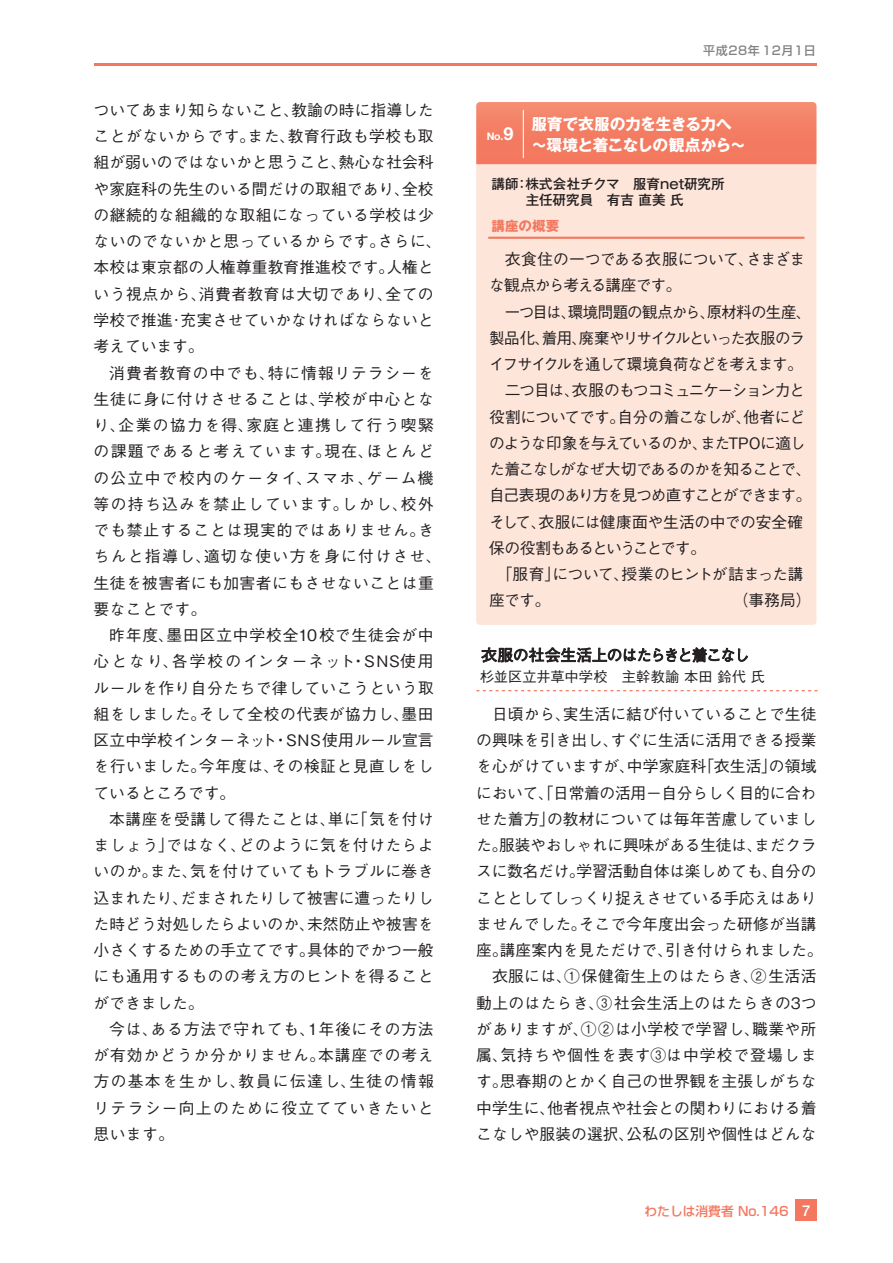
<style>
.page{position:relative;width:893px;height:1263px;background:#fff}
.page>*{position:absolute;margin:0;border:0;box-sizing:border-box;transform-origin:0 0}
.t1{font:500 15.75px/26.2px "Gothic BBB Pro";letter-spacing:.005em;color:#231f20;text-align:justify}
.t2{font:500 15.75px/26.2px "Gothic BBB Pro";letter-spacing:.085em;color:#231f20}
.t3{font:500 15.75px "Gothic BBB Pro";letter-spacing:-.08em;color:#231f20}
.t4{font:500 15.75px "Gothic BBB Pro";letter-spacing:-.045em;color:#231f20}
.t5{font:500 15.75px/26.2px "Gothic BBB Pro";letter-spacing:-.05em;color:#231f20}
.t6{font:700 15.75px/21px "Gothic MB101 Pro";letter-spacing:-.02em;color:#fff}
.t7{font:500 15.75px "Gothic BBB Pro";letter-spacing:-.075em;color:#231f20}
.t8{font:500 15.75px "Gothic BBB Pro";letter-spacing:-.04em;color:#231f20}
.t9{font:500 15.75px "Gothic BBB Pro";letter-spacing:-.07em;color:#231f20}
.t10{font:500 15.75px "Gothic BBB Pro";letter-spacing:-.02em;color:#231f20}
.t11{font:500 15.75px "Gothic BBB Pro";letter-spacing:-.055em;color:#231f20}
.t12{font:500 15.75px "Gothic BBB Pro";letter-spacing:-.095em;color:#231f20}
.t13{font:500 14.25px "Gothic BBB Pro";color:#231f20}
.t14{font:500 13.5px/16.5px "Gothic MB101 Pro";color:#231f20;text-align:center}
.t15{font:700 13.5px "Gothic MB101 Pro";letter-spacing:.01em;color:#f3785f}
.t16{font:500 12.75px "Shin Go Pro";color:#f3785f}
.t17{font:500 12px "Shin Go Pro";letter-spacing:.05em;color:#808285}
.t18{font:700 10.5px "Helvetica Neue LT Std";color:#fff}
.s1{font-size:18px}
.s2{font-family:"Helvetica Neue LT Std";font-size:15px;color:#fff}
</style>
<div class="page">
<hr style="left:94px;top:64px;width:722px;height:2px;background:#f3785f">
<div style="left:795px;top:1199px;width:21px;height:22px;background:#f3785f"></div>
<div style="left:476px;top:102px;width:340px;height:523px;background:#fde5da;border-radius:4px"></div>
<svg style="left:476px;top:102px;width:340px;height:62px"></svg>
<hr style="left:489px;top:237px;width:315px;height:2px;background:#f3785f">
<hr style="left:523px;top:110px;width:1px;height:48px;background:#fff">
<svg style="left:477px;top:690px;width:340px;height:1px"></svg>
<svg style="left:481px;top:647px;width:267px;height:16px"></svg>
<p class="t1" style="left:94px;top:95px;width:349px;text-align:left">ついてあまり知らないこと、教諭の時に指導したことがないからです。また、教育行政も学校も取組が弱いのではないかと思うこと、熱心な社会科や家庭科の先生のいる間だけの取組であり、全校の継続的な組織的な取組になっている学校は少ないのでないかと思っているからです。さらに、本校は東京都の人権尊重教育推進校です。人権という視点から、消費者教育は大切であり、全ての学校で推進･充実させていかなければならないと考えています。</p>
<p class="t2" style="left:94px;top:357px;width:349px;text-indent:16px">消費者教育の中でも、特に情報リテラシーを生徒に身に付けさせることは、学校が中心となり、企業の協力を得、家庭と連携して行う喫緊の課題であると考えています。現在、ほとんどの公立中で校内のケータイ、スマホ、ゲーム機等の持ち込みを禁止しています。しかし、校外でも禁止することは現実的ではありません。きちんと指導し、適切な使い方を身に付けさせ、生徒を被害者にも加害者にもさせないことは重要なことです。</p>
<p class="t1" style="left:94px;top:620px;width:342px;text-indent:16px">昨年度、墨田区立中学校全10校で生徒会が中心となり、各学校のインターネット・SNS使用ルールを作り自分たちで律していこうという取組をしました。そして全校の代表が協力し、墨田区立中学校インターネット・SNS使用ルール宣言を行いました。今年度は、その検証と見直しをしているところです。</p>
<p class="t1" style="left:94px;top:804px;width:342px;text-indent:16px">本講座を受講して得たことは、単に｢気を付けましょう｣ではなく、どのように気を付けたらよいのか。また、気を付けていてもトラブルに巻き込まれたり、だまされたりして被害に遭ったりした時どう対処したらよいのか、未然防止や被害を小さくするための手立てです。具体的でかつ一般にも通用するものの考え方のヒントを得ることができました。</p>
<p class="t1" style="left:94px;top:1014px;width:342px;text-indent:16px">今は、ある方法で守れても、1年後にその方法が有効かどうか分かりません。本講座での考え方の基本を生かし、教員に伝達し、生徒の情報リテラシー向上のために役立てていきたいと思います。</p>
<p class="t17" style="left:703px;top:41px;width:114px">平成28年 12月1日</p>
<p class="t18" style="left:487px;top:130px;width:28px">No.<span class="s1">9</span></p>
<p class="t6" style="left:531px;top:111px;width:216px">服育で衣服の力を生きる力へ～環境と着こなしの観点から～</p>
<p class="t14" style="left:491px;top:174px;width:235px">講師：株式会社チクマ　服育net研究所主任研究員　有吉 直美 氏</p>
<p class="t15" style="left:491px;top:215px;width:69px">講座の概要</p>
<p class="t5" style="left:489px;top:244px;width:318px;text-indent:16px">衣食住の一つである衣服について、さまざまな観点から考える講座です。</p>
<p class="t8" style="left:505px;top:299px;width:308px">一つ目は、環境問題の観点から、原材料の生産、</p>
<p class="t7" style="left:489px;top:325px;width:318px">製品化、着用、廃棄やリサイクルといった衣服のラ</p>
<p class="t3" style="left:489px;top:351px;width:315px">イフサイクルを通して環境負荷などを考えます。</p>
<p class="t3" style="left:505px;top:378px;width:301px">二つ目は、衣服のもつコミュニケーション力と</p>
<p class="t4" style="left:489px;top:404px;width:318px">役割についてです。自分の着こなしが、他者にど</p>
<p class="t3" style="left:489px;top:430px;width:318px">のような印象を与えているのか、またTPOに適し</p>
<p class="t9" style="left:489px;top:456px;width:324px">た着こなしがなぜ大切であるのかを知ることで、</p>
<p class="t3" style="left:489px;top:483px;width:324px">自己表現のあり方を見つめ直すことができます。</p>
<p class="t10" style="left:489px;top:509px;width:316px">そして、衣服には健康面や生活の中での安全確</p>
<p class="t12" style="left:489px;top:535px;width:219px">保の役割もあるということです。</p>
<p class="t4" style="left:497px;top:561px;width:308px">「服育」について、授業のヒントが詰まった講</p>
<p class="t1" style="left:489px;top:585px;width:63px">座です。</p>
<p class="t1" style="left:733px;top:585px;width:80px">（事務局）</p>
<p class="t11" style="left:481px;top:642px;width:270px">衣服の社会生活上のはたらきと着こなし</p>
<p class="t13" style="left:480px;top:665px;width:287px">杉並区立井草中学校　主幹教諭 本田 鈴代 氏</p>
<p class="t1" style="left:476px;top:699px;width:348px;text-align:center">日頃から、実生活に結び付いていることで生徒<br>の興味を引き出し、すぐに生活に活用できる授業を心がけていますが、中学家庭科「衣生活」の領域において、「日常着の活用－自分らしく目的に合わせた着方」の教材については毎年苦慮していました。服装やおしゃれに興味がある生徒は、まだクラスに数名だけ。学習活動自体は楽しめても、自分のこととしてしっくり捉えさせている手応えはありませんでした。そこで今年度出会った研修が当講座。講座案内を見ただけで、引き付けられました。衣服には、①保健衛生上のはたらき、②生活活<br>動上のはたらき、③社会生活上のはたらきの3つがありますが、①②は小学校で学習し、職業や所属、気持ちや個性を表す③は中学校で登場します。思春期のとかく自己の世界観を主張しがちな中学生に、他者視点や社会との関わりにおける着こなしや服装の選択、公私の区別や個性はどんな</p>
<p class="t16" style="left:644px;top:1200px;width:168px">わたしは消費者 No.146 <span class="s2">7</span></p>
</div>
